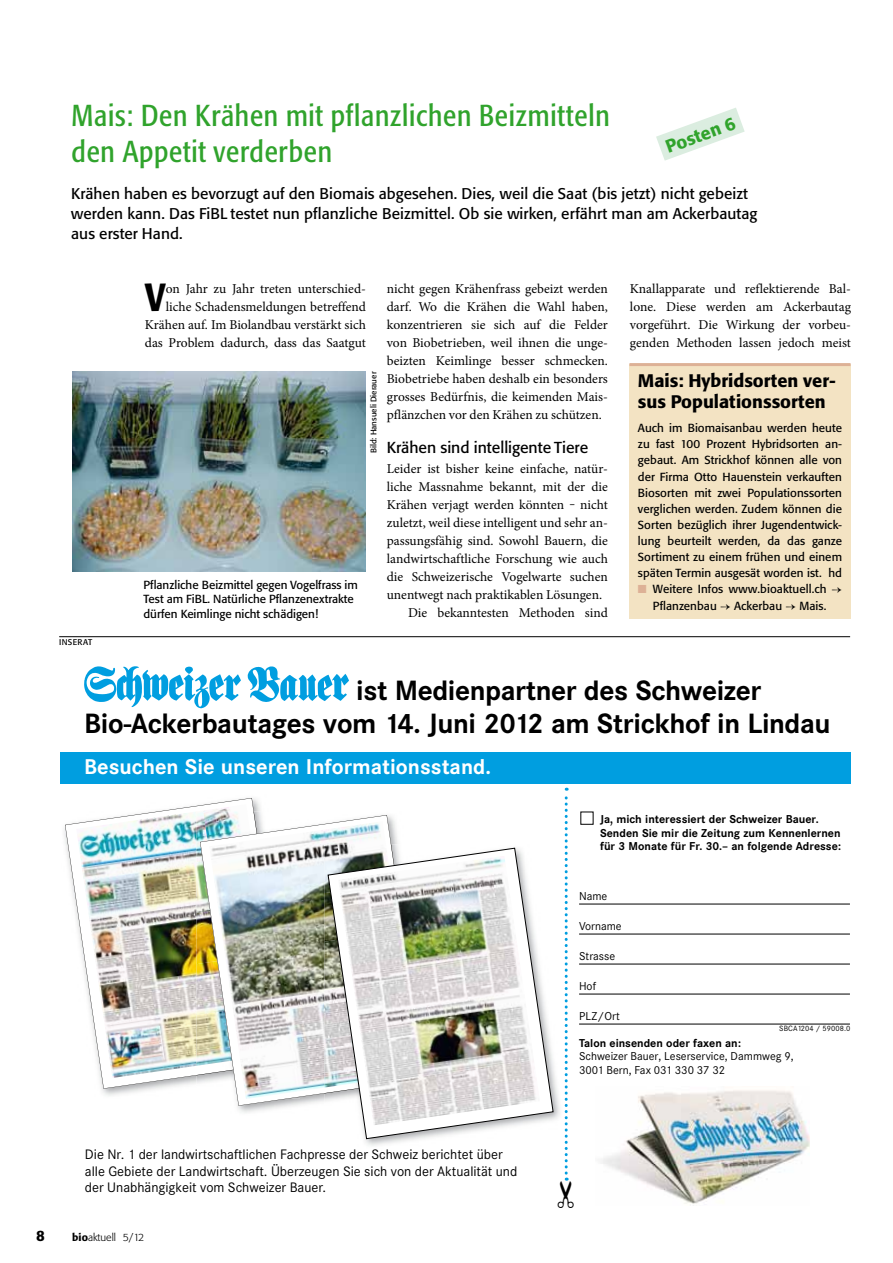
<style>
.page{position:relative;width:893px;height:1263px;background:#fff}
.page>*{position:absolute;margin:0;border:0;box-sizing:border-box;transform-origin:0 0}
.t1{font:500 condensed 38.85px "Formata BQ";color:#000}
.t2{font:condensed 30px/36px "Formata BQ";letter-spacing:.025em;color:#30a32c}
.t3{font:700 27.45px/32.8px "Corporate SBQ";letter-spacing:-.015em;color:#000}
.t4{font:700 21px "Corporate SBQ";color:#fff}
.t5{font:500 18px/20.2px "Formata BQ";color:#000}
.t6{font:500 18px "Formata BQ";color:#30a32c}
.t7{font:15.75px "Formata BQ";color:#000}
.t8{font:15.3px/20px "Formata BQ";letter-spacing:.005em;color:#000}
.t9{font:500 15px "Formata BQ";color:#000}
.t10{font:13.5px/18px "Minion Pro";color:#000;text-align:justify}
.t11{font:13.5px/16.5px "Corporate SBQ";color:#000}
.t12{font:11.7px/16px "Formata BQ";letter-spacing:.005em;color:#000;text-align:justify}
.t13{font:700 11.25px/13.5px "Corporate SBQ";color:#000}
.t14{font:11.25px/13.5px "Corporate SBQ";color:#000}
.t15{font:300 10.5px "Formata BQ";color:#000}
.t16{font:8.25px "Formata BQ";letter-spacing:.04em;color:#000}
.t17{font:7.95px "Formata BQ";color:#000}
.t18{font:7.5px "Corporate SBQ";letter-spacing:.01em;color:#000}
.s1{color:#ddb196}
.s2{font-family:"Minion Pro"}
.s3{font-weight:500}
</style>
<div class="page">
<svg style="left:656px;top:108px;width:89px;height:53px"></svg>
<div style="left:629px;top:365px;width:221px;height:254px;background:#f3e3c3"></div>
<hr style="left:629px;top:363px;width:222px;height:3px;background:#ddb196">
<img style="left:72px;top:371px;width:294px;height:200px">
<img style="left:601px;top:1090px;width:208px;height:114px">
<svg style="left:84px;top:666px;width:157px;height:42px"></svg>
<svg style="left:247px;top:666px;width:102px;height:36px"></svg>
<div style="left:60px;top:752px;width:791px;height:32px;background:#009ee0"></div>
<hr style="left:579px;top:904px;width:271px;height:1px;background:#000">
<hr style="left:579px;top:934px;width:271px;height:1px;background:#000">
<hr style="left:579px;top:964px;width:271px;height:1px;background:#000">
<hr style="left:579px;top:994px;width:271px;height:1px;background:#000">
<hr style="left:579px;top:1024px;width:271px;height:1px;background:#000">
<img style="left:65px;top:798px;width:196px;height:291px">
<img style="left:196px;top:811px;width:7px;height:50px">
<img style="left:203px;top:811px;width:48px;height:4px">
<img style="left:196px;top:861px;width:4px;height:50px">
<img style="left:196px;top:911px;width:4px;height:50px">
<img style="left:196px;top:961px;width:4px;height:50px">
<img style="left:196px;top:1011px;width:4px;height:55px">
<img style="left:200px;top:815px;width:198px;height:291px">
<img style="left:364px;top:847px;width:194px;height:299px">
<img style="left:324px;top:844px;width:13px;height:46px">
<img style="left:337px;top:844px;width:55px;height:4px">
<img style="left:324px;top:890px;width:4px;height:48px">
<img style="left:324px;top:938px;width:4px;height:47px">
<img style="left:324px;top:985px;width:4px;height:48px">
<img style="left:324px;top:1033px;width:4px;height:54px">
<img style="left:328px;top:848px;width:225px;height:291px">
<hr style="left:59px;top:636px;width:791px;height:1px;background:#000">
<svg style="left:558px;top:788px;width:11px;height:393px"></svg>
<h2 class="t2" style="left:72px;top:97px;width:540px">Mais: Den Krähen mit pflanzlichen Beizmitteln den Appetit verderben</h2>
<p class="t8" style="left:71px;top:184px;width:688px">Krähen haben es bevorzugt auf den Biomais abgesehen. Dies, weil die Saat (bis jetzt) nicht gebeizt werden kann. Das FiBL testet nun pflanzliche Beizmittel. Ob sie wirken, erfährt man am Ackerbautag aus erster Hand.</p>
<h3 class="t6" style="left:663px;top:137px;width:74px;rotate:-20deg">Posten 6</h3>
<p class="t16" style="left:59px;top:637px;width:33px">inserat</p>
<p class="t10" style="left:145px;top:280px;width:223px;text-align:right">on Jahr zu Jahr treten unterschied&shy;liche Schadensmeldungen betreffend Krähen auf. Im Biolandbau verstärkt sich das Problem dadurch, dass das Saatgut</p>
<h1 class="t1" style="left:145px;top:274px;width:23px">V</h1>
<p class="t17" style="left:369px;top:453px;width:83px;rotate:-90deg">Bild: Hansueli Dierauer</p>
<p class="t12" style="left:144px;top:577px;width:216px;line-height:14.5px;text-align:left">Pflanzliche Beizmittel gegen Vogelfrass im<br>Test am FiBL. Natürliche Pflanzenextrakte dürfen Keimlinge nicht schädigen!</p>
<p class="t10" style="left:387px;top:280px;width:223px">nicht gegen Krähenfrass gebeizt werden darf. Wo die Krähen die Wahl haben, konzentrieren sie sich auf die Felder von Biobetrieben, weil ihnen die unge&shy;beizten Keimlinge besser schmecken.<br>Biobetriebe haben deshalb ein besonders grosses Bedürfnis, die keimenden Mais&shy;pflänzchen vor den Krähen zu schützen.</p>
<p class="t7" style="left:387px;top:437px;width:203px">Krähen sind intelligente Tiere</p>
<p class="t10" style="left:387px;top:460px;width:223px">Leider ist bisher keine einfache, natür-</p>
<p class="t10" style="left:387px;top:478px;width:223px">liche Massnahme bekannt, mit der die</p>
<p class="t10" style="left:387px;top:496px;width:223px">Krähen verjagt werden könnten ‒ nicht</p>
<p class="t10" style="left:387px;top:514px;width:223px">zuletzt, weil diese intelligent und sehr an-</p>
<p class="t10" style="left:387px;top:532px;width:223px">passungsfähig sind. Sowohl Bauern, die</p>
<p class="t10" style="left:387px;top:550px;width:223px">landwirtschaftliche Forschung wie auch</p>
<p class="t10" style="left:387px;top:568px;width:223px">die Schweizerische Vogelwarte suchen</p>
<p class="t10" style="left:387px;top:586px;width:217px">unentwegt nach praktikablen Lösungen.</p>
<p class="t10" style="left:408px;top:604px;width:201px">Die bekanntesten Methoden sind</p>
<p class="t10" style="left:630px;top:280px;width:223px">Knallapparate und reflektierende Bal&shy;lone. Diese werden am Ackerbautag vorgeführt. Die Wirkung der vorbeu&shy;genden Methoden lassen jedoch meist</p>
<h3 class="t5" style="left:638px;top:371px;width:199px">Mais: Hybridsorten ver&shy;sus Populationssorten</h3>
<p class="t12" style="left:638px;top:420px;width:206px">Auch im Biomaisanbau werden heute zu fast 100 Prozent Hybridsorten an&shy;gebaut. Am Strickhof können alle von der Firma Otto Hauenstein verkauften Biosorten mit zwei Populationssorten verglichen werden. Zudem können die Sorten bezüglich ihrer Jugendentwick&shy;lung beurteilt werden, da das ganze Sortiment zu einem frühen und einem späten Termin ausgesät worden ist. hd</p>
<p class="t12" style="left:638px;top:581px;width:206px;text-align:center"><span class="s1">■</span> Weitere Infos www.bioaktuell.ch <span class="s2">→<br></span>Pflanzenbau <span class="s2">→</span> Ackerbau <span class="s2">→</span> Mais.</p>
<h3 class="t3" style="left:84px;top:674px;width:748px;text-indent:272px">ist Medienpartner des Schweizer<br>Bio-Ackerbautages vom 14. Juni 2012 am Strickhof in Lindau</h3>
<h3 class="t4" style="left:84px;top:754px;width:408px">Besuchen Sie unseren Informationsstand.</h3>
<p class="t11" style="left:85px;top:1146px;width:434px">Die Nr. 1 der landwirtschaftlichen Fachpresse der Schweiz berichtet über alle Gebiete der Landwirtschaft. Überzeugen Sie sich von der Aktualität und der Unabhängigkeit vom Schweizer Bauer.</p>
<p class="t9" style="left:36px;top:1226px;width:10px">8</p>
<p class="t15" style="left:72px;top:1231px;width:73px"><span class="s3">bio</span>aktuell 5/12</p>
<p class="t13" style="left:600px;top:812px;width:243px">Ja, mich interessiert der Schweizer Bauer.<br>Senden Sie mir die Zeitung zum Kennenlernen für 3 Monate für Fr. 30.– an folgende Adresse:</p>
<p class="t14" style="left:579px;top:889px;width:30px">Name</p>
<p class="t14" style="left:579px;top:919px;width:44px">Vorname</p>
<p class="t14" style="left:579px;top:949px;width:38px">Strasse</p>
<p class="t14" style="left:579px;top:979px;width:18px">Hof</p>
<p class="t14" style="left:579px;top:1009px;width:42px">PLZ/Ort</p>
<p class="t13" style="left:579px;top:1036px;width:163px">Talon einsenden oder faxen an:</p>
<p class="t14" style="left:579px;top:1049px;width:216px">Schweizer Bauer, Leserservice, Dammweg 9,<br>3001 Bern, Fax 031 330 37 32</p>
<p class="t18" style="left:779px;top:1024px;width:73px">SBCA1204 / 59008.0</p>
</div>
